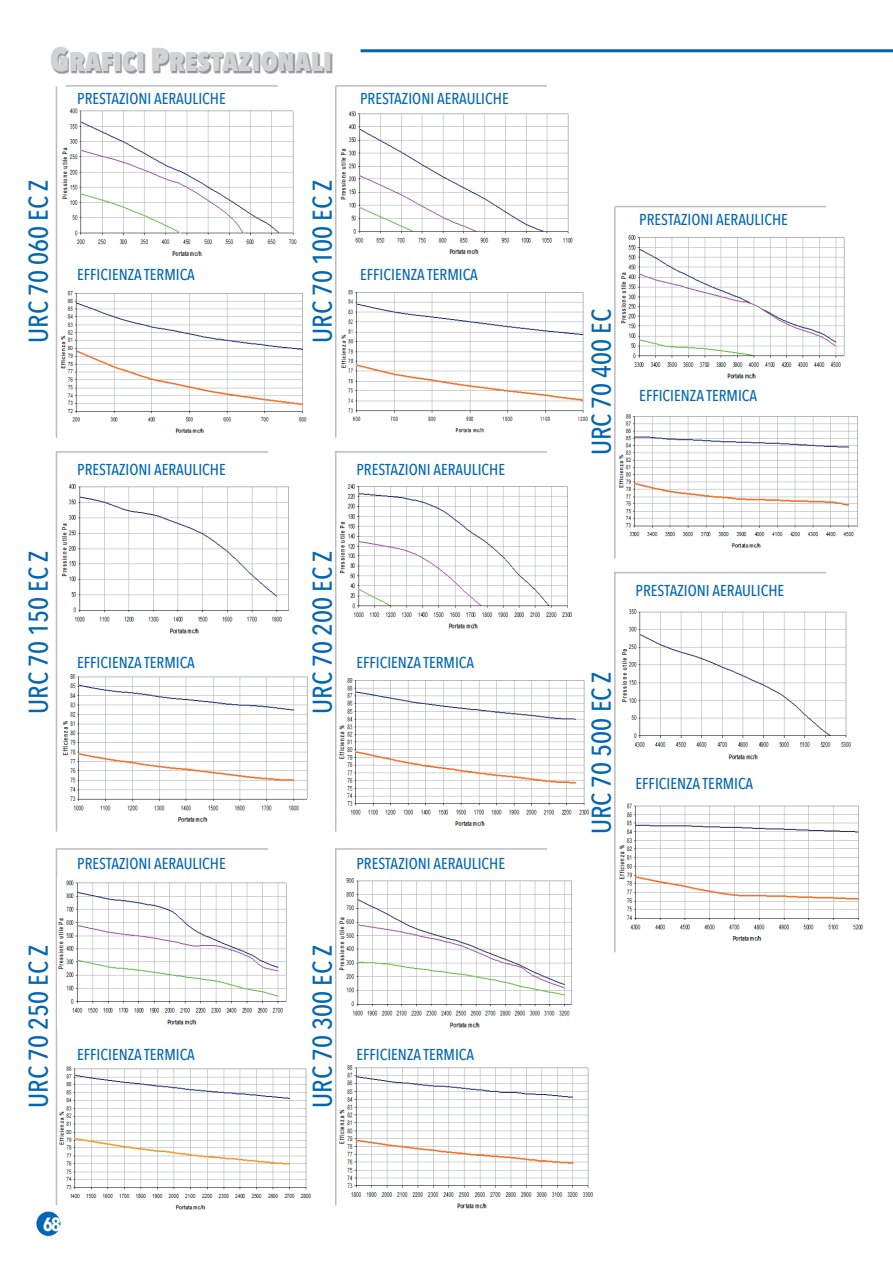
<style>
.page{position:relative;width:893px;height:1262px;background:#fff}
.page>*{position:absolute;margin:0;border:0;box-sizing:border-box;transform-origin:0 0}
.t1{font:500 27px "Avenir Next Condensed";color:#0166b3}
.t2{font:800 27px "Avenir Next Condensed";color:#d1d2d4}
.t3{font:700 19.05px "Avenir Next Condensed";color:#fff;scale:.96 1}
.t4{font:500 15.75px "Avenir Next Condensed";color:#0166b3}
.s1{font-size:33px}
</style>
<div class="page">
<div style="left:36px;top:1212px;width:24px;height:24px;background:#0166b3;border-radius:50%"></div>
<img style="left:618px;top:414px;width:240px;height:134px">
<img style="left:615px;top:235px;width:230px;height:148px">
<hr style="left:360px;top:49px;width:533px;height:3px;background:#0166b3">
<div style="left:51px;top:48px;width:282px;height:26px;background:#231f20;opacity:.49"></div>
<img style="left:62px;top:674px;width:246px;height:148px">
<img style="left:59px;top:1066px;width:252px;height:144px">
<hr style="left:335px;top:85px;width:212px;height:2px;background:#bcbdc0">
<hr style="left:335px;top:87px;width:1px;height:351px;background:#bcbdc0">
<hr style="left:614px;top:206px;width:212px;height:1px;background:#bcbdc0">
<hr style="left:614px;top:207px;width:1px;height:351px;background:#bcbdc0">
<hr style="left:66px;top:85px;width:211px;height:2px;background:#bcbdc0">
<hr style="left:56px;top:87px;width:1px;height:351px;background:#bcbdc0">
<hr style="left:335px;top:848px;width:1px;height:357px;background:#bcbdc0">
<hr style="left:56px;top:848px;width:1px;height:357px;background:#bcbdc0">
<hr style="left:56px;top:848px;width:212px;height:2px;background:#bcbdc0">
<hr style="left:335px;top:848px;width:212px;height:2px;background:#bcbdc0">
<hr style="left:56px;top:451px;width:1px;height:381px;background:#bcbdc0">
<hr style="left:56px;top:451px;width:212px;height:2px;background:#bcbdc0">
<hr style="left:335px;top:451px;width:212px;height:2px;background:#bcbdc0">
<hr style="left:614px;top:572px;width:212px;height:1px;background:#bcbdc0">
<hr style="left:335px;top:451px;width:1px;height:381px;background:#bcbdc0">
<hr style="left:614px;top:572px;width:1px;height:380px;background:#bcbdc0">
<img style="left:62px;top:108px;width:234px;height:148px">
<img style="left:60px;top:291px;width:247px;height:142px">
<img style="left:340px;top:111px;width:233px;height:143px">
<img style="left:341px;top:290px;width:247px;height:143px">
<img style="left:61px;top:484px;width:228px;height:150px">
<img style="left:340px;top:484px;width:232px;height:145px">
<img style="left:339px;top:678px;width:250px;height:148px">
<img style="left:58px;top:880px;width:229px;height:145px">
<img style="left:339px;top:878px;width:233px;height:150px">
<img style="left:339px;top:1065px;width:254px;height:144px">
<img style="left:621px;top:609px;width:230px;height:151px">
<img style="left:619px;top:803px;width:244px;height:138px">
<h1 class="t2" style="left:50px;top:45px;width:283px"><span class="s1">G</span>RAFICI <span class="s1">P</span>RESTAZIONALI</h1>
<p class="t4" style="left:77px;top:89px;width:150px">PRESTAZIONI AERAULICHE</p>
<p class="t4" style="left:360px;top:89px;width:150px">PRESTAZIONI AERAULICHE</p>
<h1 class="t1" style="left:22px;top:343px;width:164px;rotate:-90deg">URC 70 060 EC Z</h1>
<h1 class="t1" style="left:306px;top:343px;width:164px;rotate:-90deg">URC 70 100 EC Z</h1>
<p class="t4" style="left:77px;top:265px;width:119px">EFFICIENZA TERMICA</p>
<p class="t4" style="left:360px;top:265px;width:119px">EFFICIENZA TERMICA</p>
<p class="t4" style="left:77px;top:460px;width:150px">PRESTAZIONI AERAULICHE</p>
<h1 class="t1" style="left:22px;top:714px;width:164px;rotate:-90deg">URC 70 150 EC Z</h1>
<p class="t4" style="left:77px;top:653px;width:119px">EFFICIENZA TERMICA</p>
<p class="t4" style="left:356px;top:460px;width:150px">PRESTAZIONI AERAULICHE</p>
<h1 class="t1" style="left:306px;top:714px;width:164px;rotate:-90deg">URC 70 200 EC Z</h1>
<p class="t4" style="left:356px;top:653px;width:119px">EFFICIENZA TERMICA</p>
<p class="t4" style="left:77px;top:854px;width:150px">PRESTAZIONI AERAULICHE</p>
<p class="t4" style="left:356px;top:854px;width:150px">PRESTAZIONI AERAULICHE</p>
<h1 class="t1" style="left:22px;top:1108px;width:164px;rotate:-90deg">URC 70 250 EC Z</h1>
<h1 class="t1" style="left:306px;top:1108px;width:164px;rotate:-90deg">URC 70 300 EC Z</h1>
<p class="t4" style="left:77px;top:1045px;width:119px">EFFICIENZA TERMICA</p>
<p class="t4" style="left:356px;top:1045px;width:119px">EFFICIENZA TERMICA</p>
<p class="t3" style="left:43px;top:1213px;width:20px">68</p>
<p class="t4" style="left:639px;top:210px;width:150px">PRESTAZIONI AERAULICHE</p>
<h1 class="t1" style="left:585px;top:455px;width:148px;rotate:-90deg">URC 70 400 EC</h1>
<p class="t4" style="left:639px;top:386px;width:119px">EFFICIENZA TERMICA</p>
<p class="t4" style="left:635px;top:581px;width:150px">PRESTAZIONI AERAULICHE</p>
<h1 class="t1" style="left:585px;top:834px;width:164px;rotate:-90deg">URC 70 500 EC Z</h1>
<p class="t4" style="left:635px;top:774px;width:119px">EFFICIENZA TERMICA</p>
</div>
